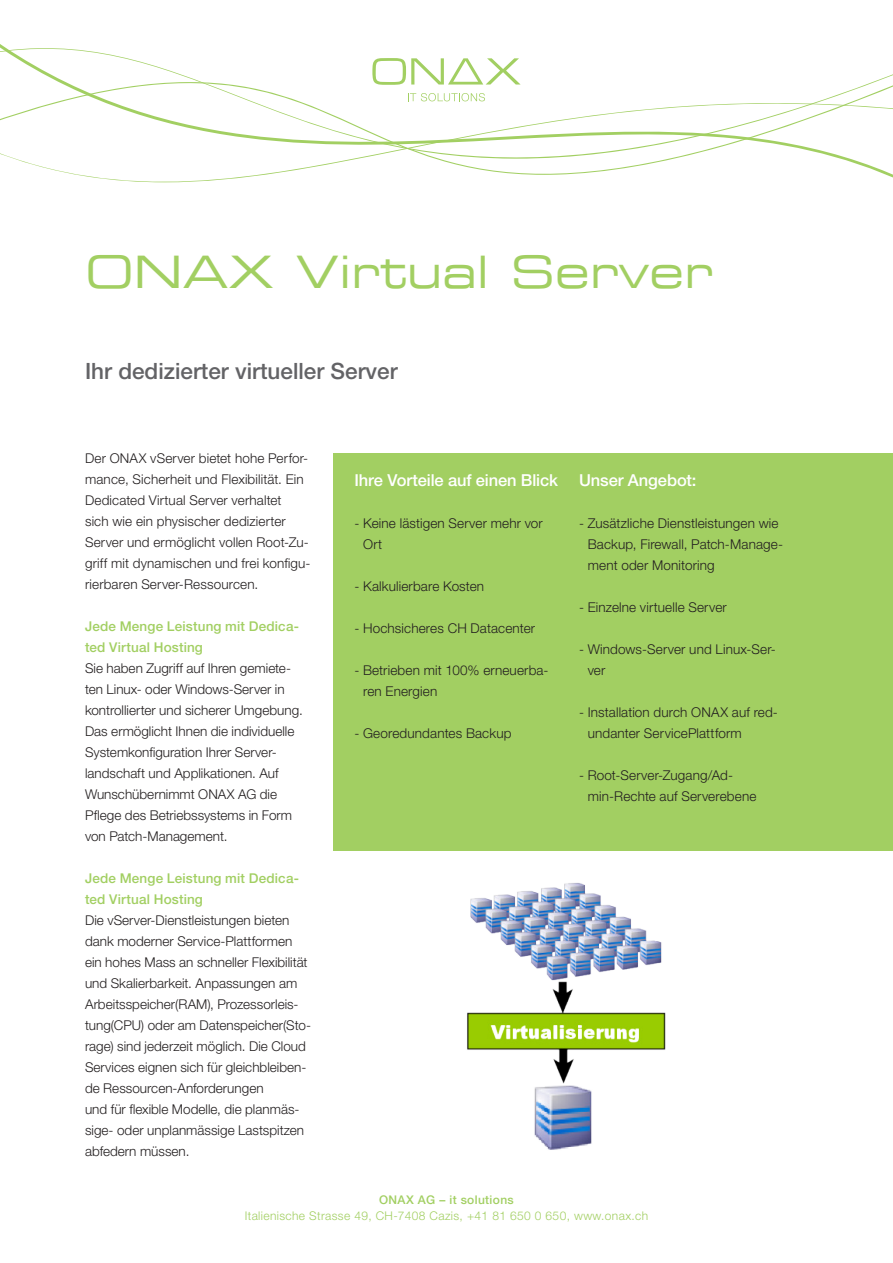
<style>
.page{position:relative;width:893px;height:1263px;background:#fff}
.page>*{position:absolute;margin:0;border:0;box-sizing:border-box;transform-origin:0 0}
.t1{font:45px "Eurostile Extended Two";color:#a2cf62}
.t2{font:500 22.5px "Helvetica Neue LT Pro";color:#636366}
.t3{font:500 16.5px "Helvetica Neue LT Pro";letter-spacing:-.005em;color:#fff}
.t4{font:300 13.5px/21px "Helvetica Neue LT Pro";letter-spacing:.005em;color:#231f20}
.t5{font:500 13.5px/21px "Helvetica Neue LT Pro";letter-spacing:.01em;color:#a2cf62}
.t6{font:300 12px "Helvetica Neue LT Pro";letter-spacing:.03em;color:#a2cf62}
.t7{font:500 12px "Helvetica Neue LT Pro";letter-spacing:.03em;color:#a2cf62}
</style>
<div class="page">
<div style="left:333px;top:453px;width:560px;height:397px;background:#a2cf62"></div>
<svg style="left:0;top:44px;width:893px;height:139px"></svg>
<svg style="left:372px;top:58px;width:149px;height:27px"></svg>
<svg style="left:408px;top:93px;width:77px;height:8px"></svg>
<img style="left:467px;top:883px;width:199px;height:267px">
<p class="t1" style="left:85px;top:249px;width:629px">ONAX Virtual Server</p>
<p class="t2" style="left:85px;top:358px;width:314px">Ihr dedizierter virtueller Server</p>
<p class="t4" style="left:85px;top:447px;width:225px">Der ONAX vServer bietet hohe Perfor&shy;mance, Sicherheit und Flexibilität. Ein<br>Dedicated Virtual Server verhaltet</p>
<p class="t4" style="left:85px;top:510px;width:227px">sich wie ein physischer dedizierter Server und ermöglicht vollen Root-Zu&shy;griff mit dynamischen und frei konfigu&shy;rierbaren Server-Ressourcen.</p>
<p class="t5" style="left:85px;top:615px;width:215px">Jede Menge Leistung mit Dedica&shy;ted Virtual Hosting</p>
<p class="t4" style="left:85px;top:657px;width:219px">Sie haben Zugriff auf Ihren gemiete&shy;ten Linux- oder Windows-Server in kontrollierter und sicherer Umgebung.<br>Das ermöglicht Ihnen die individuelle Systemkonfiguration Ihrer Server&shy;landschaft und Applikationen. Auf Wunschübernimmt ONAX AG die Pflege des Betriebssystems in Form von Patch-Management.</p>
<p class="t5" style="left:85px;top:867px;width:215px">Jede Menge Leistung mit Dedica&shy;ted Virtual Hosting</p>
<p class="t4" style="left:85px;top:909px;width:209px">Die vServer-Dienstleistungen bieten dank moderner Service-Plattformen</p>
<p class="t4" style="left:85px;top:951px;width:224px">ein hohes Mass an schneller Flexibilität</p>
<p class="t4" style="left:85px;top:972px;width:227px">und Skalierbarkeit. Anpassungen am Arbeitsspeicher(RAM), Prozessorleis&shy;tung(CPU) oder am Datenspeicher(Sto&shy;rage) sind jederzeit möglich. Die Cloud Services eignen sich für gleichbleiben&shy;de Ressourcen-Anforderungen</p>
<p class="t4" style="left:85px;top:1098px;width:221px">und für flexible Modelle, die planmäs&shy;sige- oder unplanmässige Lastspitzen abfedern müssen.</p>
<p class="t3" style="left:354px;top:470px;width:205px">Ihre Vorteile auf einen Blick</p>
<p class="t4" style="left:363px;top:512px;width:181px;text-indent:-9px">- Keine lästigen Server mehr vor<br>Ort</p>
<p class="t4" style="left:354px;top:575px;width:131px">- Kalkulierbare Kosten</p>
<p class="t4" style="left:354px;top:617px;width:182px">- Hochsicheres CH Datacenter</p>
<p class="t4" style="left:363px;top:659px;width:187px;text-indent:-9px">- Betrieben mit 100% erneuerba&shy;ren Energien</p>
<p class="t4" style="left:354px;top:722px;width:159px">- Georedundantes Backup</p>
<p class="t3" style="left:579px;top:470px;width:119px">Unser Angebot:</p>
<p class="t4" style="left:588px;top:512px;width:197px;text-indent:-9px">- Zusätzliche Dienstleistungen wie<br>Backup, Firewall, Patch-Manage&shy;ment oder Monitoring</p>
<p class="t4" style="left:579px;top:596px;width:149px">- Einzelne virtuelle Server</p>
<p class="t4" style="left:588px;top:638px;width:190px;text-indent:-9px">- Windows-Server und Linux-Ser&shy;ver</p>
<p class="t4" style="left:588px;top:701px;width:192px;text-indent:-9px">- Installation durch ONAX auf red&shy;undanter ServicePlattform</p>
<p class="t4" style="left:588px;top:764px;width:170px;text-indent:-9px">- Root-Server-Zugang/Ad&shy;min-Rechte auf Serverebene</p>
<p class="t7" style="left:379px;top:1192px;width:136px">ONAX AG – it solutions</p>
<p class="t6" style="left:245px;top:1209px;width:405px">Italienische Strasse 49, CH-7408 Cazis, +41 81 650 0 650, www.onax.ch</p>
</div>
